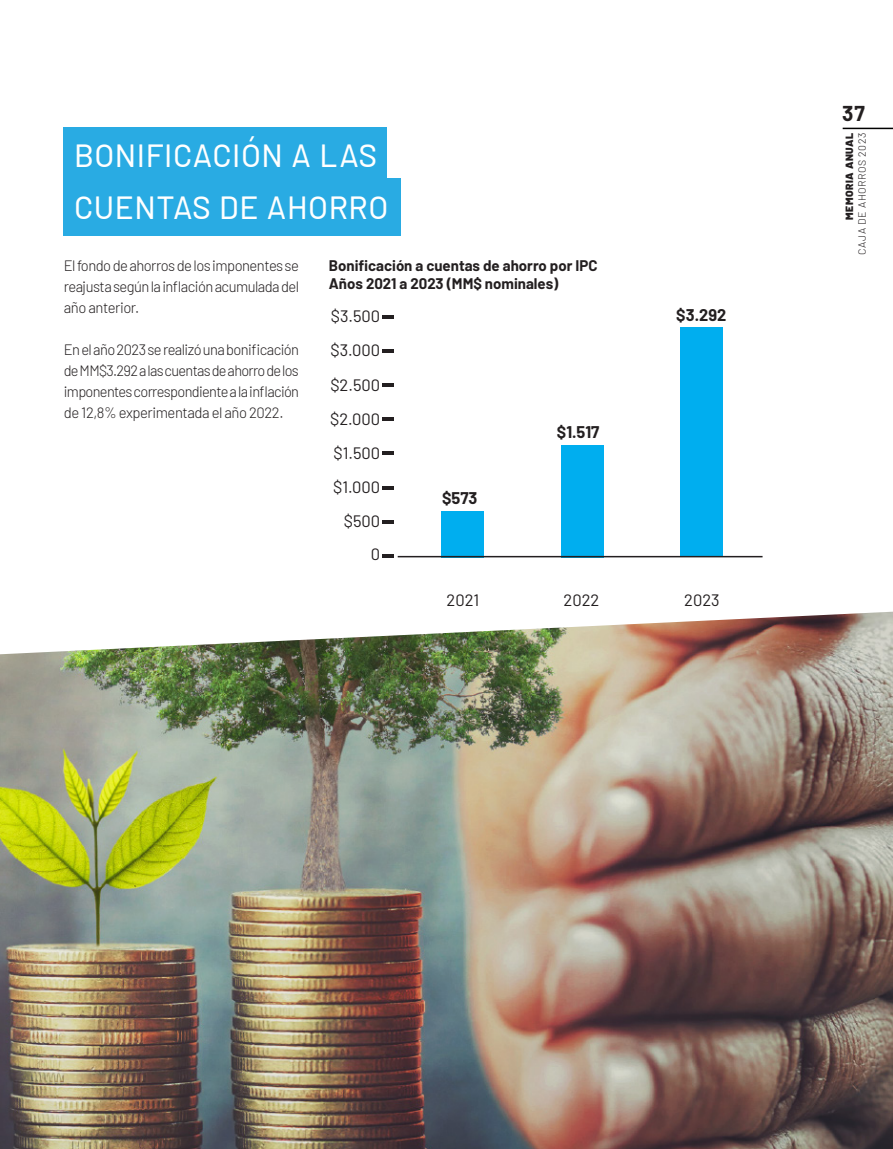
<style>
.page{position:relative;width:893px;height:1149px;background:#fff}
.page>*{position:absolute;margin:0;border:0;box-sizing:border-box;transform-origin:0 0}
.TITULILLOS{font:39px/52.5px "Barlow";letter-spacing:.08em;color:#fff;scale:.95 1}
.t1{font:700 21px "Barlow";color:#231f20}
.t2{font:16.5px "Barlow";color:#231f20}
.t3{font:700 16.5px "Barlow";color:#231f20}
.t4{font:300 15px/21px "Barlow";letter-spacing:-.035em;color:#231f20;text-align:justify}
.t5{font:700 15px "Barlow";color:#231f20}
.t6{font:300 10.5px "Barlow";letter-spacing:.05em;color:#231f20}
.t7{font:900 10.5px "Barlow";letter-spacing:.05em;color:#231f20}
</style>
<div class="page">
<div style="left:64px;top:127px;width:323px;height:58px;background:#29abe3"></div>
<div style="left:64px;top:179px;width:337px;height:57px;background:#29abe3"></div>
<svg style="left:382px;top:554px;width:11px;height:3px"></svg>
<svg style="left:382px;top:520px;width:11px;height:3px"></svg>
<svg style="left:382px;top:486px;width:11px;height:3px"></svg>
<svg style="left:382px;top:451px;width:11px;height:3px"></svg>
<svg style="left:382px;top:417px;width:11px;height:3px"></svg>
<svg style="left:382px;top:383px;width:11px;height:3px"></svg>
<svg style="left:382px;top:349px;width:11px;height:3px"></svg>
<svg style="left:382px;top:315px;width:11px;height:3px"></svg>
<div style="left:442px;top:510px;width:42px;height:47px;background:#00aeef"></div>
<div style="left:680px;top:327px;width:43px;height:230px;background:#00aeef"></div>
<div style="left:561px;top:445px;width:42px;height:112px;background:#00aeef"></div>
<hr style="left:398px;top:555px;width:364px;height:2px;background:#231f20">
<img style="left:0;top:611px;width:893px;height:537px">
<hr style="left:843px;top:128px;width:50px;height:1px;background:#000">
<p class="TITULILLOS" style="left:74px;top:123px;width:332px">BONIFICACIÓN A LAS<br>CUENTAS DE AHORRO</p>
<p class="t4" style="left:64px;top:254px;width:237px">El fondo de ahorros de los imponentes se reajusta según la inflación acumulada del año anterior.</p>
<p class="t4" style="left:64px;top:338px;width:237px">En el año 2023 se realizó una bonificación de MM$3.292 a las cuentas de ahorro de los imponentes correspondiente a la inflación de 12,8% experimentada el año 2022.</p>
<p class="t5" style="left:329px;top:255px;width:270px">Bonificación a cuentas de ahorro por IPC</p>
<p class="t5" style="left:329px;top:273px;width:231px">Años 2021 a 2023 (MM$ nominales)</p>
<p class="t2" style="left:331px;top:304px;width:51px">$3.500</p>
<p class="t2" style="left:330px;top:338px;width:51px">$3.000</p>
<p class="t2" style="left:330px;top:372px;width:51px">$2.500</p>
<p class="t2" style="left:330px;top:407px;width:52px">$2.000</p>
<p class="t2" style="left:333px;top:440px;width:48px">$1.500</p>
<p class="t2" style="left:333px;top:475px;width:48px">$1.000</p>
<p class="t2" style="left:344px;top:509px;width:38px">$500</p>
<p class="t2" style="left:371px;top:542px;width:11px">0</p>
<p class="t3" style="left:442px;top:485px;width:37px">$573</p>
<p class="t2" style="left:447px;top:588px;width:34px">2021</p>
<p class="t3" style="left:557px;top:420px;width:44px">$1.517</p>
<p class="t2" style="left:564px;top:588px;width:37px">2022</p>
<p class="t3" style="left:676px;top:303px;width:52px">$3.292</p>
<p class="t2" style="left:684px;top:588px;width:37px">2023</p>
<h2 class="t1" style="left:842px;top:98px;width:24px">37</h2>
<p class="t7" style="left:841px;top:219px;width:88px;rotate:-90deg">MEMORIA ANUAL</p>
<p class="t6" style="left:854px;top:254px;width:123px;rotate:-90deg">CAJA DE AHORROS 2023</p>
</div>
